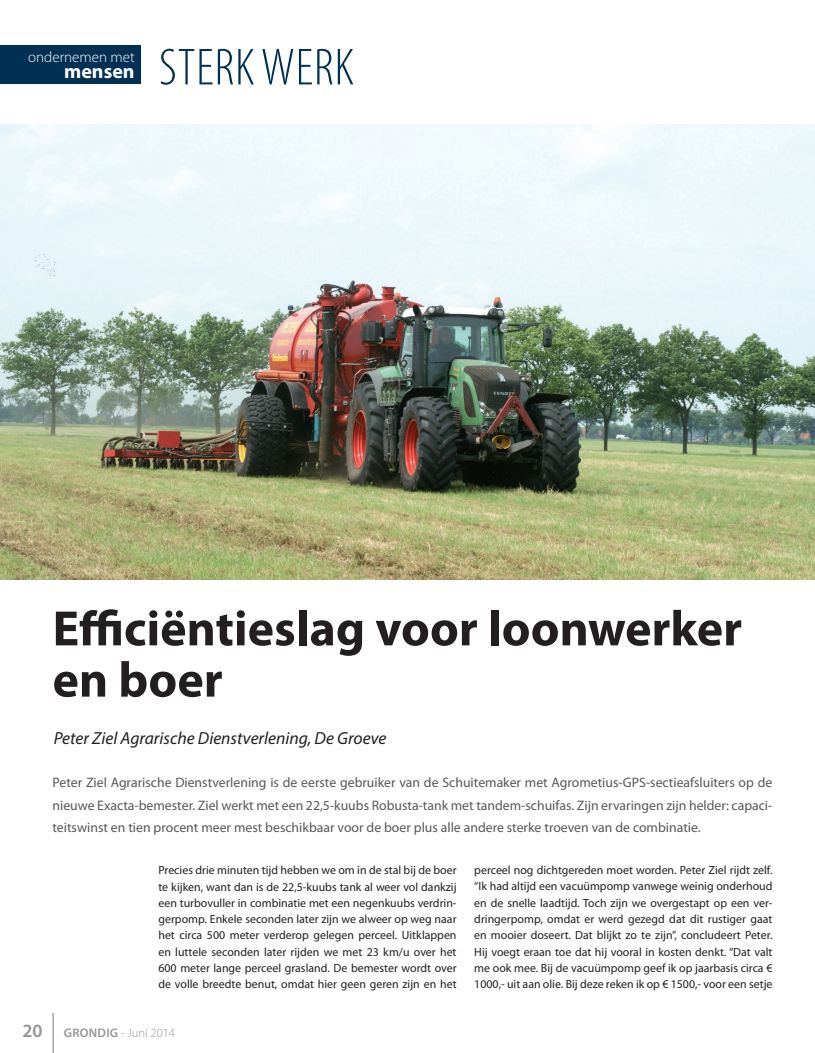
<style>
.page{position:relative;width:815px;height:1053px;background:#fff}
.page>*{position:absolute;margin:0;border:0;box-sizing:border-box;transform-origin:0 0}
.t1{font:300 condensed 52.5px "Myriad Pro";letter-spacing:.02em;color:#003054}
.t2{font:700 50px/51.2px "Myriad Pro";color:#231f20}
.t3{font:700 20px "Myriad Pro";color:#fff}
.t4{font:italic 17.5px "Myriad Pro";color:#231f20}
.t5{font:300 15px "Myriad Pro";color:#fff}
.t6{font:13.75px/22.5px "Myriad Pro";color:#57585a;text-align:justify}
.t7{font:300 12.5px "Myriad Pro";color:#939598}
.t8{font:11.88px/16.2px "Myriad Pro";color:#231f20;text-align:justify}
.s1{font-weight:600;font-size:18.75px}
.s2{font-weight:600}
</style>
<div class="page">
<hr style="left:53px;top:1012px;width:1px;height:40px;background:#939598">
<div style="left:0;top:45px;width:141px;height:39px;background:#003054"></div>
<img style="left:0;top:124px;width:815px;height:455px">
<p class="t5" style="left:28px;top:49px;width:108px">ondernemen met</p>
<h3 class="t3" style="left:64px;top:58px;width:72px">mensen</h3>
<h1 class="t1" style="left:159px;top:39px;width:197px">STERK WERK</h1>
<h2 class="t2" style="left:53px;top:601px;width:691px">Efficiëntieslag voor loonwerker en boer</h2>
<h3 class="t4" style="left:54px;top:727px;width:334px">Peter Ziel Agrarische Dienstverlening, De Groeve</h3>
<p class="t6" style="left:53px;top:770px;width:721px">Peter Ziel Agrarische Dienstverlening is de eerste gebruiker van de Schuitemaker met Agrometius-GPS-sectieafsluiters op de nieuwe Exacta-bemester. Ziel werkt met een 22,5-kuubs Robusta-tank met tandem-schuifas. Zijn ervaringen zijn helder: capaci&shy;teitswinst en tien procent meer mest beschikbaar voor de boer plus alle andere sterke troeven van de combinatie.</p>
<p class="t8" style="left:158px;top:861px;width:300px">Precies drie minuten tijd hebben we om in de stal bij de boer te kijken, want dan is de 22,5-kuubs tank al weer vol dankzij een turbovuller in combinatie met een negenkuubs verdrin&shy;gerpomp. Enkele seconden later zijn we alweer op weg naar het circa 500 meter verderop gelegen perceel. Uitklappen en luttele seconden later rijden we met 23 km/u over het 600 meter lange perceel grasland. De bemester wordt over de volle breedte benut, omdat hier geen geren zijn en het</p>
<p class="t8" style="left:474px;top:861px;width:300px">perceel nog dichtgereden moet worden. Peter Ziel rijdt zelf. “Ik had altijd een vacuümpomp vanwege weinig onderhoud en de snelle laadtijd. Toch zijn we overgestapt op een ver&shy;dringerpomp, omdat er werd gezegd dat dit rustiger gaat en mooier doseert. Dat blijkt zo te zijn”, concludeert Peter.<br>Hij voegt eraan toe dat hij vooral in kosten denkt. “Dat valt me ook mee. Bij de vacuümpomp geef ik op jaarbasis circa € 1000,- uit aan olie. Bij deze reken ik op € 1500,- voor een setje</p>
<p class="t7" style="left:22px;top:1025px;width:154px"><span class="s1">20</span> <span class="s2">GRONDIG</span> - Juni 2014</p>
</div>
